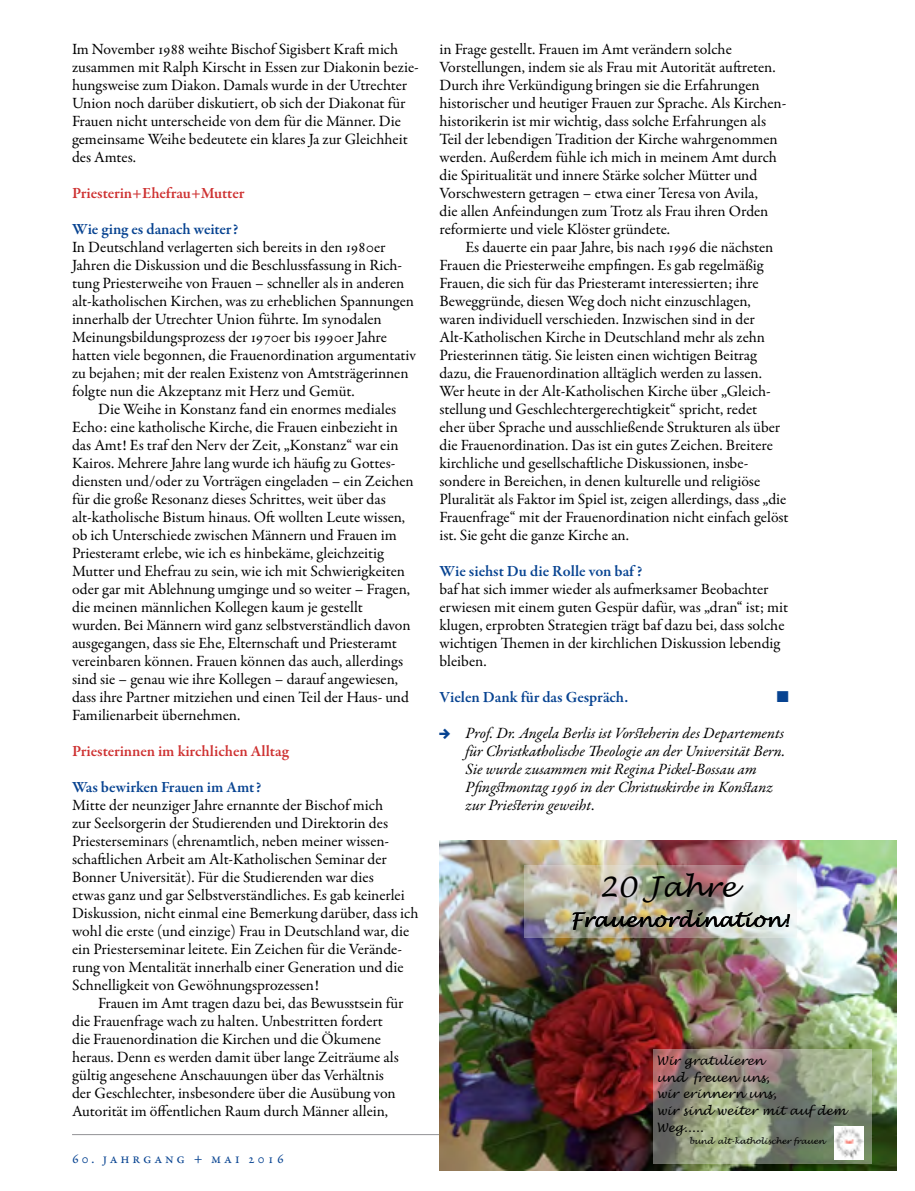
<style>
.page{position:relative;width:915px;height:1191px;background:#fff}
.page>*{position:absolute;margin:0;border:0;box-sizing:border-box;transform-origin:0 0}
.t1{font:italic 28.05px "Lucida Handwriting";color:#000}
.t2{font:italic 700 20.1px "Lucida Handwriting";color:#000}
.t3{font:15.75px/18px "Garamond Premr Pro";letter-spacing:-.005em;color:#000}
.t4{font:italic 15.75px/18px "Garamond Premr Pro";color:#000}
.t5{font:600 15.75px "Garamond Premr Pro";color:#074391}
.t6{font:600 15.75px "Garamond Premr Pro";color:#ce3131}
.t7{font:15.75px "Zapf Dingbats ITC";color:#074391}
.t8{font:14.25px "Garamond Premr Pro";letter-spacing:.2em;color:#074391}
.t9{font:italic 12px/16.6px "Lucida Handwriting";color:#000}
.t10{font:italic 7.95px "Lucida Handwriting";color:#000}
.s1{font-family:"AK Pfeile";font-style:normal;font-size:10.5px;color:#074391}
.s2{font-style:normal}
.s3{font-size:18px}
</style>
<div class="page">
<hr style="left:72px;top:1134px;width:788px;height:1px;background:#919195">
<img style="left:439px;top:840px;width:457px;height:330px">
<img style="left:524px;top:865px;width:272px;height:72px">
<img style="left:653px;top:1050px;width:218px;height:114px">
<img style="left:834px;top:1126px;width:29px;height:33px">
<p class="t3" style="left:72px;top:40px;width:348px">Im November 1988 weihte Bischof Sigisbert Kraft mich zusammen mit Ralph Kirscht in Essen zur Diakonin bezie&shy;hungsweise zum Diakon. Damals wurde in der Utrechter Union noch darüber diskutiert, ob sich der Diakonat für Frauen nicht unterscheide von dem für die Männer. Die gemeinsame Weihe bedeutete ein klares Ja zur Gleichheit des Amtes.</p>
<p class="t6" style="left:72px;top:184px;width:174px">Priesterin+Ehefrau+Mutter</p>
<p class="t5" style="left:72px;top:220px;width:168px">Wie ging es danach weiter?</p>
<p class="t3" style="left:72px;top:238px;width:345px">In Deutschland verlagerten sich bereits in den 1980er Jahren die Diskussion und die Beschlussfassung in Rich&shy;tung Priesterweihe von Frauen – schneller als in anderen alt-katholischen Kirchen, was zu erheblichen Spannungen innerhalb der Utrechter Union führte. Im synodalen Meinungsbildungsprozess der 1970er bis 1990er Jahre hatten viele begonnen, die Frauenordination argumentativ zu bejahen; mit der realen Existenz von Amtsträgerinnen folgte nun die Akzeptanz mit Herz und Gemüt.</p>
<p class="t3" style="left:72px;top:400px;width:343px;text-indent:26px">Die Weihe in Konstanz fand ein enormes mediales Echo: eine katholische Kirche, die Frauen einbezieht in das Amt! Es traf den Nerv der Zeit, „Konstanz“ war ein Kairos. Mehrere Jahre lang wurde ich häufig zu Gottes&shy;diensten und/oder zu Vorträgen eingeladen – ein Zeichen für die große Resonanz dieses Schrittes, weit über das alt-katholische Bistum hinaus. Oft wollten Leute wissen, ob ich Unterschiede zwischen Männern und Frauen im Priesteramt erlebe, wie ich es hinbekäme, gleichzeitig Mutter und Ehefrau zu sein, wie ich mit Schwierigkeiten oder gar mit Ablehnung umginge und so weiter – Fragen, die meinen männlichen Kollegen kaum je gestellt wurden. Bei Männern wird ganz selbstverständlich davon ausgegangen, dass sie Ehe, Elternschaft und Priesteramt vereinbaren können. Frauen können das auch, allerdings sind sie – genau wie ihre Kollegen – darauf angewiesen, dass ihre Partner mitziehen und einen Teil der Haus- und Familienarbeit übernehmen.</p>
<p class="t6" style="left:72px;top:742px;width:218px">Priesterinnen im kirchlichen Alltag</p>
<p class="t5" style="left:72px;top:778px;width:191px">Was bewirken Frauen im Amt?</p>
<p class="t3" style="left:72px;top:796px;width:348px">Mitte der neunziger Jahre ernannte der Bischof mich<br>zur Seelsorgerin der Studierenden und Direktorin des Priesterseminars (ehrenamtlich, neben meiner wissen&shy;schaftlichen Arbeit am Alt-Katholischen Seminar der Bonner Universität). Für die Studierenden war dies<br>etwas ganz und gar Selbstverständliches. Es gab keinerlei Diskussion, nicht einmal eine Bemerkung darüber, dass ich wohl die erste (und einzige) Frau in Deutschland war, die ein Priesterseminar leitete. Ein Zeichen für die Verände&shy;rung von Mentalität innerhalb einer Generation und die Schnelligkeit von Gewöhnungsprozessen!</p>
<p class="t3" style="left:72px;top:994px;width:333px;text-indent:26px">Frauen im Amt tragen dazu bei, das Bewusstsein für die Frauenfrage wach zu halten. Unbestritten fordert die Frauenordination die Kirchen und die Ökumene heraus. Denn es werden damit über lange Zeiträume als gültig angesehene Anschauungen über das Verhältnis der Geschlechter, insbesondere über die Ausübung von Autorität im öffentlichen Raum durch Männer allein,</p>
<p class="t8" style="left:72px;top:1149px;width:213px">60. Jahrgang + Mai 2016</p>
<p class="t3" style="left:439px;top:40px;width:348px">in Frage gestellt. Frauen im Amt verändern solche Vorstellungen, indem sie als Frau mit Autorität auftreten.<br>Durch ihre Verkündigung bringen sie die Erfahrungen historischer und heutiger Frauen zur Sprache. Als Kirchen&shy;historikerin ist mir wichtig, dass solche Erfahrungen als Teil der lebendigen Tradition der Kirche wahrgenommen werden. Außerdem fühle ich mich in meinem Amt durch die Spiritualität und innere Stärke solcher Mütter und Vorschwestern getragen – etwa einer Teresa von Avila,<br>die allen Anfeindungen zum Trotz als Frau ihren Orden reformierte und viele Klöster gründete.</p>
<p class="t3" style="left:439px;top:238px;width:350px;text-indent:26px">Es dauerte ein paar Jahre, bis nach 1996 die nächsten Frauen die Priesterweihe empfingen. Es gab regelmäßig Frauen, die sich für das Priesteramt interessierten; ihre Beweggründe, diesen Weg doch nicht einzuschlagen, waren individuell verschieden. Inzwischen sind in der Alt-Katholischen Kirche in Deutschland mehr als zehn Priesterinnen tätig. Sie leisten einen wichtigen Beitrag dazu, die Frauenordination alltäglich werden zu lassen.<br>Wer heute in der Alt-Katholischen Kirche über „Gleich&shy;stellung und Geschlechtergerechtigkeit“ spricht, redet<br>eher über Sprache und ausschließende Strukturen als über die Frauenordination. Das ist ein gutes Zeichen. Breitere kirchliche und gesellschaftliche Diskussionen, insbe&shy;sondere in Bereichen, in denen kulturelle und religiöse Pluralität als Faktor im Spiel ist, zeigen allerdings, dass „die Frauenfrage“ mit der Frauenordination nicht einfach gelöst ist. Sie geht die ganze Kirche an.</p>
<p class="t5" style="left:439px;top:562px;width:204px">Wie siehst Du die Rolle von baf ?</p>
<p class="t3" style="left:439px;top:580px;width:350px">baf hat sich immer wieder als aufmerksamer Beobachter erwiesen mit einem guten Gespür dafür, was „dran“ ist; mit klugen, erprobten Strategien trägt baf dazu bei, dass solche wichtigen Themen in der kirchlichen Diskussion lebendig bleiben.</p>
<p class="t5" style="left:439px;top:688px;width:190px">Vielen Dank für das Gespräch.</p>
<p class="t7" style="left:776px;top:689px;width:13px">■</p>
<p class="t4" style="left:465px;top:725px;width:321px;text-indent:-26px"><span class="s1">5</span> Prof. D r. Angela Berlis ist Vorsteherin des D epartements für Christkatholische Theologie an der Universität Bern.<br>Sie wurde zusammen mit Regina Pickel-Bossau am Pfingstmontag 1996 in der Christuskirche in Konstanz zur Priesterin geweiht<span class="s2">.</span></p>
<h1 class="t1" style="left:598px;top:870px;width:139px">20 Jahre</h1>
<p class="t2" style="left:570px;top:908px;width:220px">Frauenordination<span class="s3">!</span></p>
<p class="t9" style="left:656px;top:1053px;width:191px">Wir gratulieren<br>und freuen uns,<br>wir erinnern uns,<br>wir sind weiter mit auf dem<br>Weg.....</p>
<p class="t10" style="left:688px;top:1136px;width:137px">bund alt-katholischer frauen</p>
</div>
